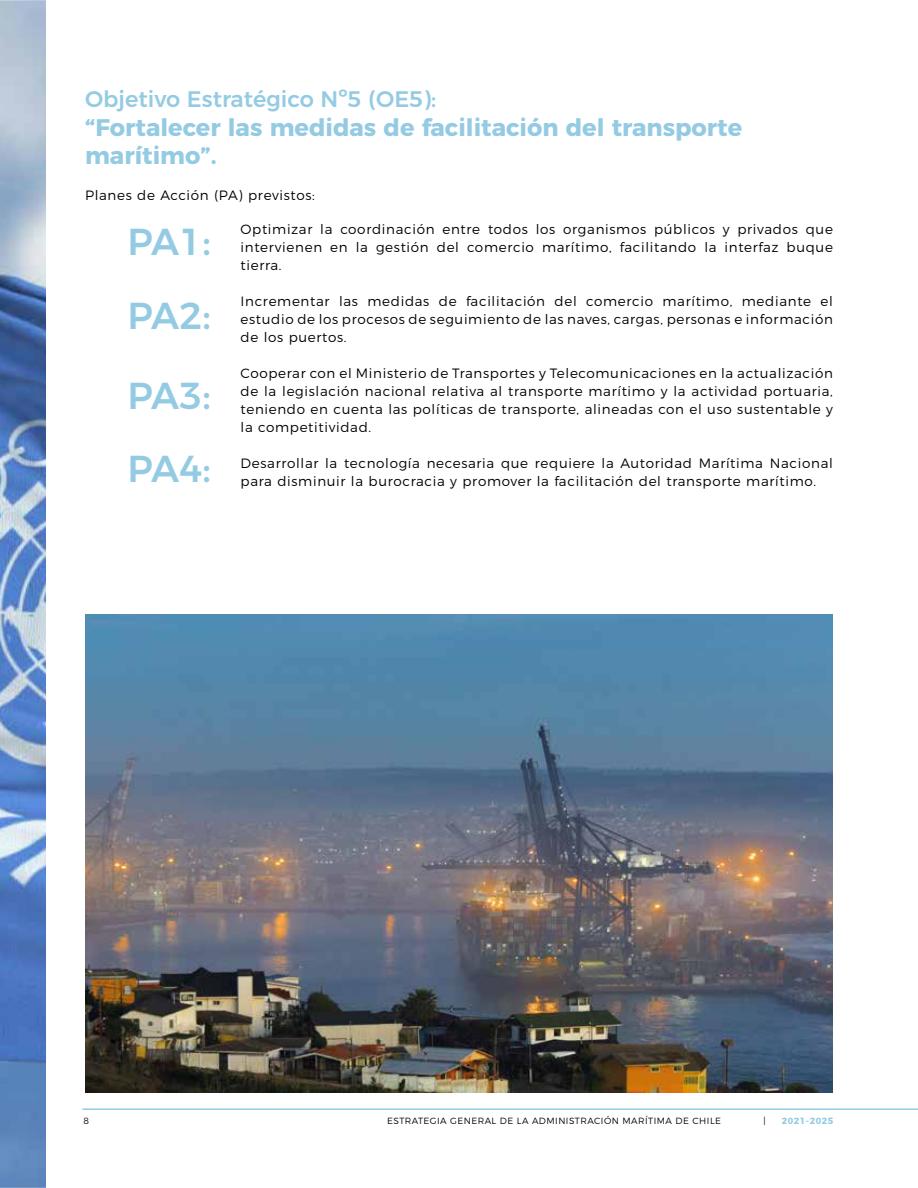
<style>
.page{position:relative;width:918px;height:1188px;background:#fff}
.page>*{position:absolute;margin:0;border:0;box-sizing:border-box;transform-origin:0 0}
.t1{font:500 37.5px/74.1px "Montserrat";letter-spacing:-.025em;color:#94cbe3}
.t2{font:700 24px/28.8px "Montserrat";color:#94cbe3}
.t3{font:500 22.5px "Montserrat";color:#94cbe3}
.t4{font:300 13.5px/18px "Montserrat";letter-spacing:.05em;color:#000;text-align:justify}
.t5{font:300 9px "Montserrat";letter-spacing:.05em;color:#000}
.t6{font:700 9px "Montserrat";letter-spacing:.05em;color:#94cbe3}
</style>
<div class="page">
<img style="left:85px;top:615px;width:748px;height:478px">
<img style="left:0;top:0;width:46px;height:1188px">
<hr style="left:82px;top:1108px;width:836px;height:2px;background:#94cbe3">
<h3 class="t3" style="left:85px;top:81px;width:353px">Objetivo Estratégico Nº5 (OE5):</h3>
<h2 class="t2" style="left:85px;top:111px;width:659px">“Fortalecer las medidas de facilitación del transporte marítimo”.</h2>
<p class="t4" style="left:85px;top:185px;width:231px">Planes de Acción (PA) previstos:</p>
<h1 class="t1" style="left:128px;top:202px;width:85px">PA1:<br>PA2:</h1>
<p class="t4" style="left:241px;top:219px;width:594px">Optimizar la coordinación entre todos los organismos públicos y privados que intervienen en la gestión del comercio marítimo, facilitando la interfaz buque tierra.</p>
<p class="t4" style="left:241px;top:291px;width:594px">Incrementar las medidas de facilitación del comercio marítimo, mediante el estudio de los procesos de seguimiento de las naves, cargas, personas e información de los puertos.</p>
<p class="t4" style="left:241px;top:363px;width:594px">Cooperar con el Ministerio de Transportes y Telecomunicaciones en la actualización de la legislación nacional relativa al transporte marítimo y la actividad portuaria, teniendo en cuenta las políticas de transporte, alineadas con el uso sustentable y la competitividad.</p>
<p class="t4" style="left:241px;top:453px;width:594px">Desarrollar la tecnología necesaria que requiere la Autoridad Marítima Nacional para disminuir la burocracia y promover la facilitación del transporte marítimo.</p>
<h1 class="t1" style="left:128px;top:356px;width:85px;line-height:73.3px">PA3:<br>PA4:</h1>
<p class="t5" style="left:83px;top:1114px;width:7px">8</p>
<p class="t5" style="left:387px;top:1114px;width:335px">ESTRATEGIA GENERAL DE LA ADMINISTRACIÓN MARÍTIMA DE CHILE</p>
<p class="t5" style="left:763px;top:1114px;width:4px">|</p>
<p class="t6" style="left:782px;top:1114px;width:53px">2021-2025</p>
</div>
